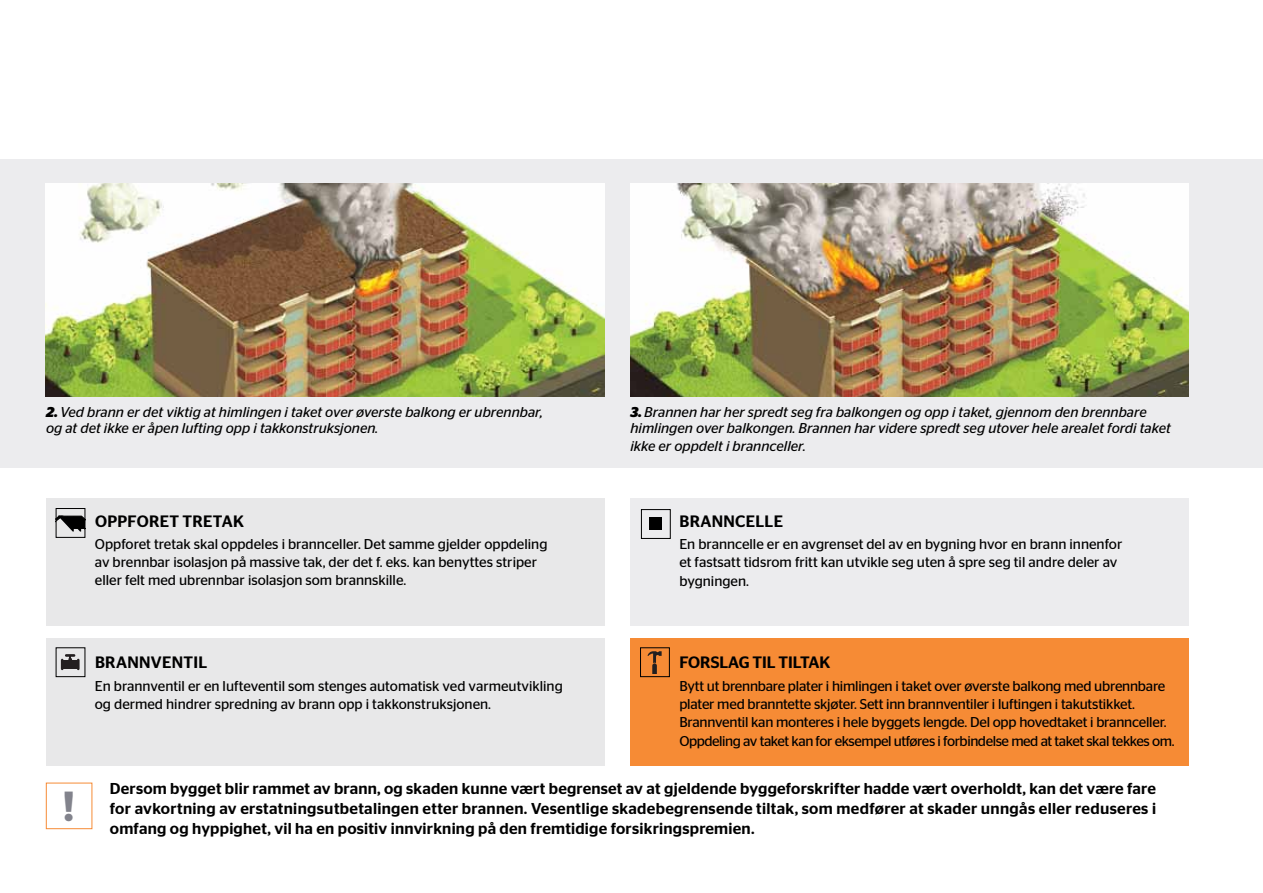
<style>
.page{position:relative;width:1263px;height:893px;background:#fff}
.page>*{position:absolute;margin:0;border:0;box-sizing:border-box;transform-origin:0 0}
.t1{font:600 42px "Stag Sans";color:#82838c}
.t2{font:500 16.5px "Stag Sans";letter-spacing:.02em;color:#000}
.t3{font:500 16.5px "Stag Sans";color:#000}
.t4{font:500 15.75px/20.2px "Stag Sans";letter-spacing:.015em;color:#000;text-align:justify}
.t5{font:14.25px/18px "Stag Sans";color:#000}
.t6{font:italic 14.25px/16.5px "Stag Sans";color:#000}
.s1{font-weight:700}
</style>
<div class="page">
<div style="left:0;top:159px;width:1263px;height:309px;background:#ececee"></div>
<div style="left:46px;top:499px;width:558px;height:127px;background:#e8e8e9"></div>
<div style="left:56px;top:508px;width:29px;height:30px;border:1px solid #000"></div>
<div style="left:46px;top:638px;width:558px;height:128px;background:#e8e8e9"></div>
<div style="left:630px;top:638px;width:559px;height:128px;background:#f68b35"></div>
<svg style="left:647px;top:651px;width:15px;height:23px"></svg>
<div style="left:640px;top:647px;width:30px;height:30px;border:1px solid #000"></div>
<img style="left:46px;top:184px;width:558px;height:212px">
<img style="left:630px;top:184px;width:559px;height:212px">
<div style="left:46px;top:783px;width:46px;height:46px;border:1px solid #f68b35"></div>
<div style="left:630px;top:499px;width:559px;height:127px;background:#ececee"></div>
<div style="left:641px;top:509px;width:30px;height:30px;border:1px solid #000"></div>
<div style="left:649px;top:517px;width:13px;height:13px;background:#000"></div>
<svg style="left:61px;top:654px;width:19px;height:16px"></svg>
<svg style="left:56px;top:516px;width:29px;height:15px"></svg>
<p class="t6" style="left:46px;top:403px;width:498px"><span class="s1">2.</span> Ved brann er det viktig at himlingen i taket over øverste balkong er ubrennbar, og at det ikke er åpen lufting opp i takkonstruksjonen.</p>
<p class="t6" style="left:630px;top:403px;width:542px"><span class="s1">3.</span> Brannen har her spredt seg fra balkongen og opp i taket, gjennom den brennbare himlingen over balkongen. Brannen har videre spredt seg utover hele arealet fordi taket</p>
<p class="t6" style="left:630px;top:438px;width:177px">ikke er oppdelt i brannceller.</p>
<p class="t2" style="left:95px;top:511px;width:65px">OPPFORET</p>
<p class="t2" style="left:183px;top:511px;width:11px">TRETA</p>
<p class="t2" style="left:233px;top:511px;width:13px">K</p>
<p class="t5" style="left:95px;top:535px;width:454px">Oppforet tretak skal oppdeles i brannceller. Det samme gjelder oppdeling av brennbar isolasjon på massive tak, der det f. eks. kan benyttes striper eller felt med ubrennbar isolasjon som brannskille.</p>
<p class="t2" style="left:679px;top:511px;width:23px">BRANN</p>
<p class="t2" style="left:735px;top:511px;width:48px">CELLE</p>
<p class="t5" style="left:679px;top:535px;width:444px;line-height:18.5px">En branncelle er en avgrenset del av en bygning hvor en brann innenfor et fastsatt tidsrom fritt kan utvikle seg uten å spre seg til andre deler av bygningen.</p>
<h1 class="t1" style="left:62px;top:782px;width:14px">!</h1>
<p class="t2" style="left:95px;top:652px;width:22px">BRANNVENTI</p>
<p class="t2" style="left:198px;top:652px;width:10px">L</p>
<p class="t3" style="left:679px;top:652px;width:151px">FORSLAg til tiltak</p>
<p class="t5" style="left:679px;top:677px;width:497px">Bytt ut brennbare plater i himlingen i taket over øverste balkong med ubrennbare plater med branntette skjøter. Sett inn brannventiler i luftingen i takutstikket.<br>Brannventil kan monteres i hele byggets lengde. Del opp hovedtaket i brannceller.<br>Oppdeling av taket kan for eksempel utføres i forbindelse med at taket skal tekkes om.</p>
<p class="t5" style="left:95px;top:677px;width:469px">En brannventil er en lufteventil som stenges automatisk ved varmeutvikling og dermed hindrer spredning av brann opp i takkonstruksjonen.</p>
<p class="t4" style="left:110px;top:778px;width:1048px">Dersom bygget blir rammet av brann, og skaden kunne vært begrenset av at gjeldende byggeforskrifter hadde vært overholdt, kan det være fare for avkortning av erstatningsutbetalingen etter brannen. Vesentlige skadebegrensende tiltak, som medfører at skader unngås eller reduseres i omfang og hyppighet, vil ha en positiv innvirkning på den fremtidige forsikringspremien.</p>
</div>
